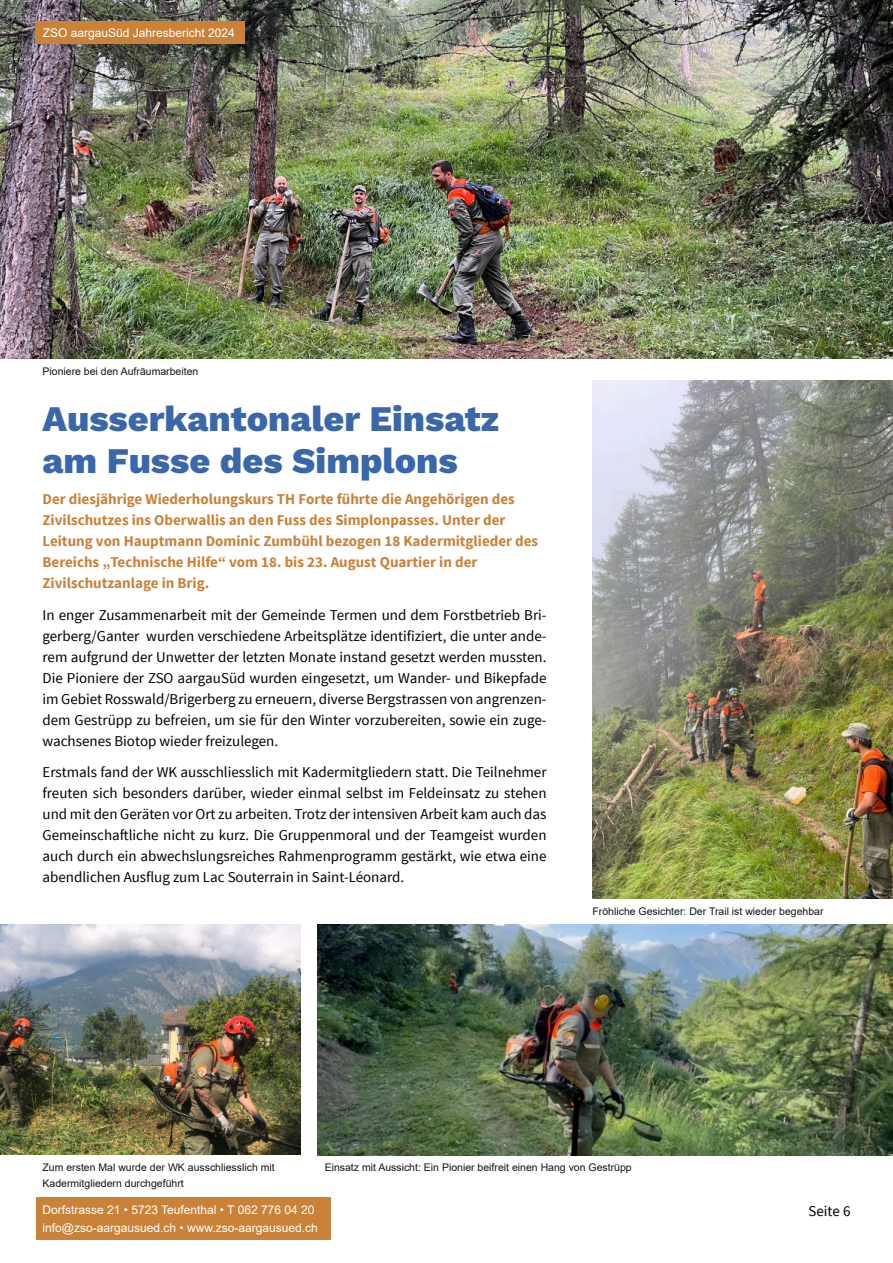
<style>
.page{position:relative;width:893px;height:1263px;background:#fff}
.page>*{position:absolute;margin:0;border:0;box-sizing:border-box;transform-origin:0 0}
.t1{font:800 36px "Work Sans";color:#3a67aa}
.t2{font:15px "Source Sans Pro";color:#000}
.t3{font:700 15px "Source Sans Pro";color:#ca8239}
.t4{font:12px "Arial";color:#fff}
.t5{font:10.5px "Arial";color:#141414}
</style>
<div class="page">
<img style="left:0;top:0;width:893px;height:359px">
<div style="left:36px;top:21px;width:209px;height:23px;background:#ca8239"></div>
<div style="left:36px;top:1197px;width:295px;height:23px;background:#ca8239"></div>
<div style="left:36px;top:1217px;width:295px;height:23px;background:#ca8239"></div>
<img style="left:0;top:924px;width:300px;height:231px">
<img style="left:317px;top:924px;width:576px;height:231px">
<img style="left:592px;top:381px;width:301px;height:518px">
<p class="t4" style="left:43px;top:28px;width:194px">ZSO aargauSüd Jahresbericht 2024</p>
<p class="t5" style="left:43px;top:367px;width:157px">Pioniere bei den Aufräumarbeiten</p>
<p class="t1" style="left:43px;top:397px;width:458px">Ausserkantonaler Einsatz</p>
<p class="t1" style="left:43px;top:439px;width:417px">am Fusse des Simplons</p>
<p class="t3" style="left:43px;top:493px;width:474px">Der diesjährige Wiederholungskurs TH Forte führte die Angehörigen des</p>
<p class="t3" style="left:43px;top:514px;width:464px">Zivilschutzes ins Oberwallis an den Fuss des Simplonpasses. Unter der</p>
<p class="t3" style="left:43px;top:535px;width:497px">Leitung von Hauptmann Dominic Zumbühl bezogen 18 Kadermitglieder des</p>
<p class="t3" style="left:43px;top:556px;width:436px">Bereichs „Technische Hilfe“ vom 18. bis 23. August Quartier in der</p>
<p class="t3" style="left:43px;top:577px;width:168px">Zivilschutzanlage in Brig.</p>
<p class="t2" style="left:43px;top:608px;width:506px">In enger Zusammenarbeit mit der Gemeinde Termen und dem Forstbetrieb Bri-</p>
<p class="t2" style="left:43px;top:629px;width:506px">gerberg/Ganter wurden verschiedene Arbeitsplätze identifiziert, die unter ande-</p>
<p class="t2" style="left:43px;top:650px;width:506px">rem aufgrund der Unwetter der letzten Monate instand gesetzt werden mussten.</p>
<p class="t2" style="left:43px;top:671px;width:506px">Die Pioniere der ZSO aargauSüd wurden eingesetzt, um Wander- und Bikepfade</p>
<p class="t2" style="left:43px;top:692px;width:506px">im Gebiet Rosswald/Brigerberg zu erneuern, diverse Bergstrassen von angrenzen-</p>
<p class="t2" style="left:43px;top:713px;width:506px">dem Gestrüpp zu befreien, um sie für den Winter vorzubereiten, sowie ein zuge-</p>
<p class="t2" style="left:43px;top:734px;width:237px">wachsenes Biotop wieder freizulegen.</p>
<p class="t2" style="left:43px;top:766px;width:506px">Erstmals fand der WK ausschliesslich mit Kadermitgliedern statt. Die Teilnehmer</p>
<p class="t2" style="left:43px;top:787px;width:506px">freuten sich besonders darüber, wieder einmal selbst im Feldeinsatz zu stehen</p>
<p class="t2" style="left:43px;top:808px;width:506px">und mit den Geräten vor Ort zu arbeiten. Trotz der intensiven Arbeit kam auch das</p>
<p class="t2" style="left:43px;top:829px;width:506px">Gemeinschaftliche nicht zu kurz. Die Gruppenmoral und der Teamgeist wurden</p>
<p class="t2" style="left:43px;top:850px;width:506px">auch durch ein abwechslungsreiches Rahmenprogramm gestärkt, wie etwa eine</p>
<p class="t2" style="left:43px;top:871px;width:363px">abendlichen Ausflug zum Lac Souterrain in Saint-Léonard.</p>
<p class="t5" style="left:592px;top:907px;width:233px">Fröhliche Gesichter: Der Trail ist wieder begehbar</p>
<p class="t5" style="left:43px;top:1163px;width:234px">Zum ersten Mal wurde der WK ausschliesslich mit</p>
<p class="t5" style="left:43px;top:1179px;width:143px">Kadermitgliedern durchgeführt</p>
<p class="t4" style="left:43px;top:1205px;width:273px">Dorfstrasse 21 • 5723 Teufenthal • T 062 776 04 20</p>
<p class="t4" style="left:43px;top:1223px;width:277px">info@zso-aargausued.ch • www.zso-aargausued.ch</p>
<p class="t5" style="left:325px;top:1163px;width:309px">Einsatz mit Aussicht: Ein Pionier beifreit einen Hang von Gestrüpp</p>
<p class="t2" style="left:808px;top:1205px;width:43px">Seite 6</p>
</div>
